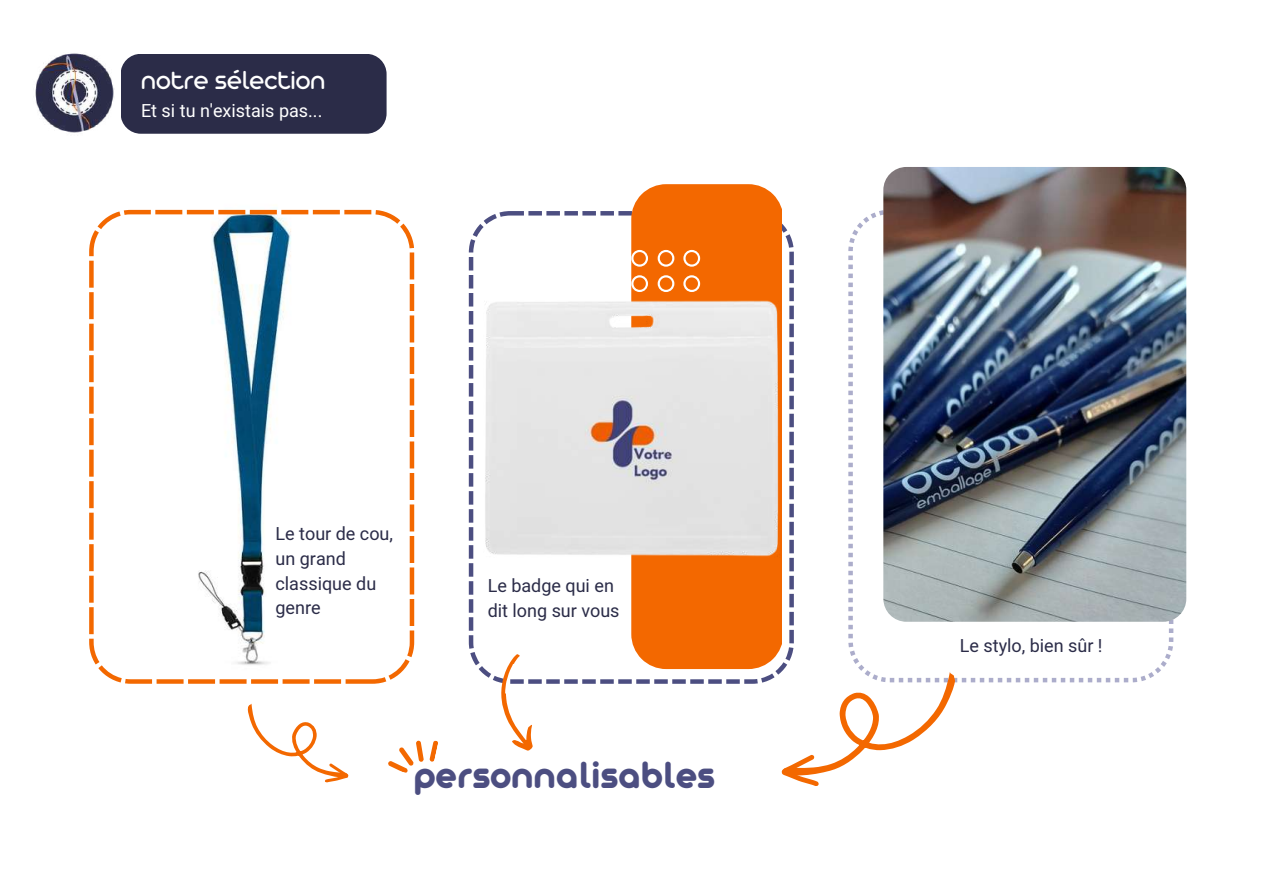
<style>
.page{position:relative;width:1263px;height:894px;background:#fff}
.page>*{position:absolute;margin:0;border:0;box-sizing:border-box;transform-origin:0 0}
.t1{font:700 41.1px "Arista Pro";color:#4c4e81}
.t2{font:28.2px "Arista Pro";color:#fff}
.t3{font:18px/24.8px "Heebo";color:#2b2c48}
.t4{font:18px "Heebo";color:#fff}
</style>
<div class="page">
<svg style="left:848px;top:210px;width:325px;height:472px"></svg>
<svg style="left:469px;top:211px;width:325px;height:472px"></svg>
<svg style="left:89px;top:210px;width:325px;height:473px"></svg>
<div style="left:121px;top:54px;width:266px;height:79px;background:#2b2c48;border-radius:20px"></div>
<img style="left:35px;top:53px;width:79px;height:80px">
<svg style="left:247px;top:703px;width:102px;height:80px"></svg>
<svg style="left:388px;top:740px;width:50px;height:33px"></svg>
<img style="left:883px;top:167px;width:303px;height:454px;border-radius:23px">
<div style="left:631px;top:184px;width:151px;height:485px;background:#f36800"></div>
<img style="left:482px;top:292px;width:312px;height:272px">
<svg style="left:683px;top:275px;width:17px;height:17px"></svg>
<svg style="left:658px;top:275px;width:16px;height:17px"></svg>
<svg style="left:631px;top:275px;width:17px;height:17px"></svg>
<svg style="left:683px;top:250px;width:17px;height:16px"></svg>
<svg style="left:658px;top:250px;width:16px;height:16px"></svg>
<svg style="left:631px;top:250px;width:17px;height:16px"></svg>
<svg style="left:770px;top:670px;width:198px;height:116px"></svg>
<svg style="left:492px;top:653px;width:47px;height:98px"></svg>
<h2 class="t2" style="left:141px;top:71px;width:186px">notre sélection</h2>
<p class="t4" style="left:141px;top:98px;width:183px">Et si tu n'existais pas...</p>
<p class="t3" style="left:276px;top:522px;width:119px">Le tour de cou, un grand classique du genre</p>
<p class="t3" style="left:488px;top:574px;width:133px">Le badge qui en dit long sur vous</p>
<h1 class="t1" style="left:413px;top:761px;width:303px">personnalisables</h1>
<p class="t3" style="left:960px;top:633px;width:144px">Le stylo, bien sûr !</p>
</div>
